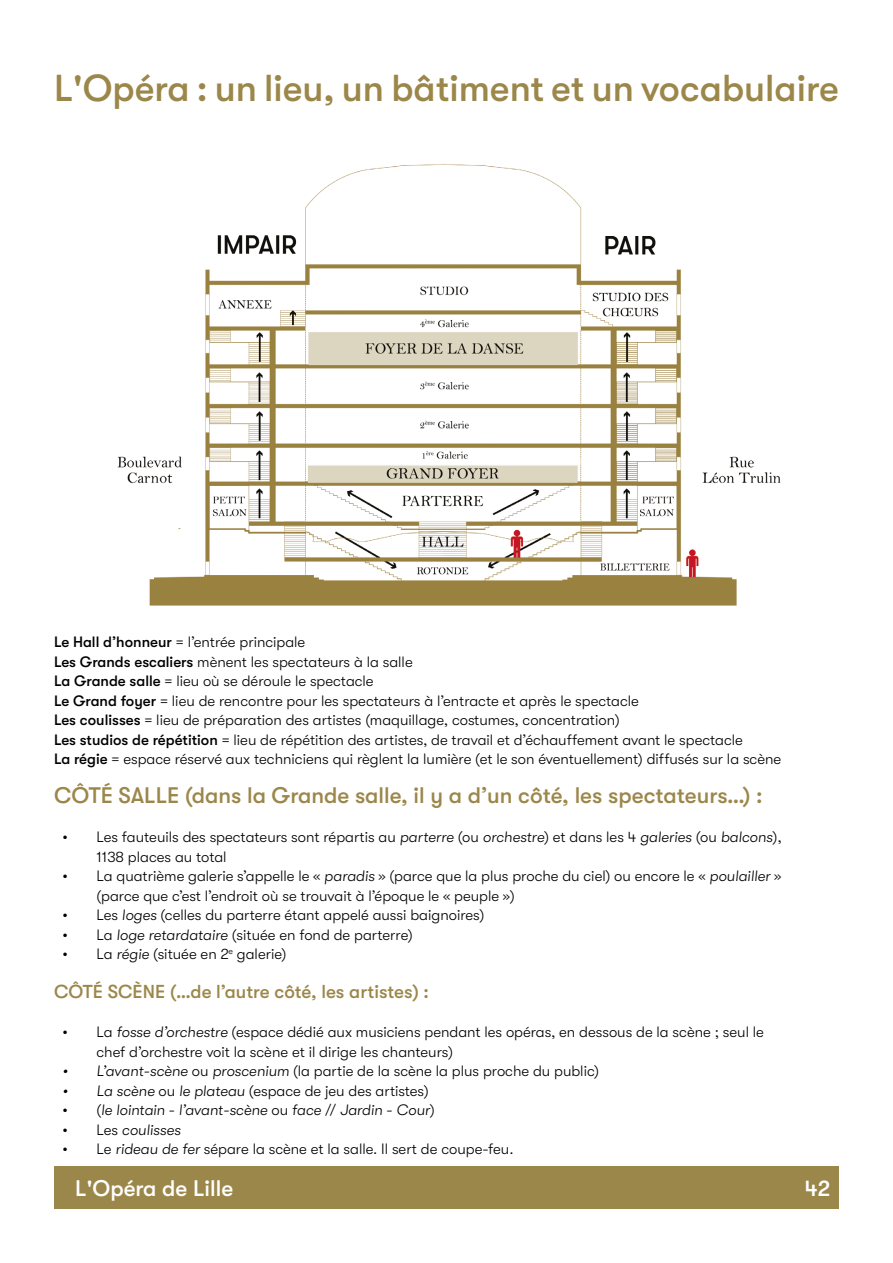
<style>
.page{position:relative;width:893px;height:1263px;background:#fff}
.page>*{position:absolute;margin:0;border:0;box-sizing:border-box;transform-origin:0 0}
.t1{font:500 37.5px "GT Walsheim";color:#9c874a}
.t2{font:500 22.5px "GT Walsheim";color:#9c874a}
.t3{font:500 22.5px "GT Walsheim";color:#fff}
.t4{font:500 18.75px "GT Walsheim";color:#9c874a}
.t5{font:300 15px/19.5px "GT Walsheim";color:#000}
.t6{font:italic 300 15px "GT Walsheim";color:#000}
.s1{font-weight:500}
.s2{font-style:italic}
.s3{font-style:normal}
</style>
<div class="page">
<div style="left:54px;top:1166px;width:785px;height:43px;background:#9c874a"></div>
<img style="left:117px;top:164px;width:664px;height:442px">
<h1 class="t1" style="left:54px;top:67px;width:786px">L'Opéra : un lieu, un bâtiment et un vocabulaire</h1>
<p class="t5" style="left:54px;top:632px;width:729px"><span class="s1">Le Hall d’honneur</span> = l’entrée principale<br><span class="s1">Les Grands escaliers</span> mènent les spectateurs à la salle<br><span class="s1">La Grande salle</span> = lieu où se déroule le spectacle<br><span class="s1">Le Grand foyer</span> = lieu de rencontre pour les spectateurs à l’entracte et après le spectacle<br><span class="s1">Les coulisses</span> = lieu de préparation des artistes (maquillage, costumes, concentration)<br><span class="s1">Les studios de répétition</span> = lieu de répétition des artistes, de travail et d’échauffement avant le spectacle<br><span class="s1">La régie</span> = espace réservé aux techniciens qui règlent la lumière (et le son éventuellement) diffusés sur la scène</p>
<h2 class="t2" style="left:54px;top:783px;width:710px">CÔTÉ SALLE (dans la Grande salle, il y a d’un côté, les spectateurs…) :</h2>
<p class="t5" style="left:97px;top:827px;width:687px;text-indent:-34px">• Les fauteuils des spectateurs sont répartis au <span class="s2">parterre</span> (ou <span class="s2">orchestre</span>) et dans les 4 <span class="s2">galeries</span> (ou <span class="s2">balcons</span>),<br>1138 places au total</p>
<p class="t5" style="left:97px;top:866px;width:686px;text-indent:-34px">• La quatrième galerie s’appelle le « <span class="s2">paradis</span> » (parce que la plus proche du ciel) ou encore le « <span class="s2">poulailler</span> » (parce que c’est l’endroit où se trouvait à l’époque le « peuple »)</p>
<p class="t5" style="left:63px;top:905px;width:423px">• Les <span class="s2">loges</span> (celles du parterre étant appelé aussi baignoires)</p>
<p class="t5" style="left:63px;top:925px;width:352px">• La <span class="s2">loge retardataire</span> (située en fond de parterre)</p>
<p class="t5" style="left:63px;top:944px;width:226px">• La <span class="s2">régie</span> (située en 2<sup>e</sup> galerie)</p>
<p class="t4" style="left:54px;top:981px;width:376px">CÔTÉ SCÈNE (…de l’autre côté, les artistes) :</p>
<p class="t5" style="left:97px;top:1022px;width:669px;text-indent:-34px">• La <span class="s2">fosse d’orchestre</span> (espace dédié aux musiciens pendant les opéras, en dessous de la scène ; seul le chef d’orchestre voit la scène et il dirige les chanteurs)</p>
<p class="t5" style="left:63px;top:1061px;width:538px"><span class="s2">• L’avant-scène</span> ou <span class="s2">proscenium</span> (la partie de la scène la plus proche du public)</p>
<p class="t5" style="left:63px;top:1081px;width:368px"><span class="s2">• La scène</span> ou <span class="s2">le plateau</span> (espace de jeu des artistes)</p>
<p class="t6" style="left:63px;top:1102px;width:374px"><span class="s3">• (</span>le lointain <span class="s3">-</span> l’avant-scène <span class="s3">ou</span> face <span class="s3">//</span> Jardin <span class="s3">-</span> Cour<span class="s3">)</span></p>
<p class="t6" style="left:63px;top:1121px;width:120px"><span class="s3">• Les</span> coulisses</p>
<p class="t5" style="left:63px;top:1139px;width:453px">• Le <span class="s2">rideau de fer</span> sépare la scène et la salle. Il sert de coupe-feu.</p>
<h2 class="t3" style="left:75px;top:1176px;width:159px">L'Opéra de Lille</h2>
<h2 class="t3" style="left:805px;top:1176px;width:27px">42</h2>
</div>
